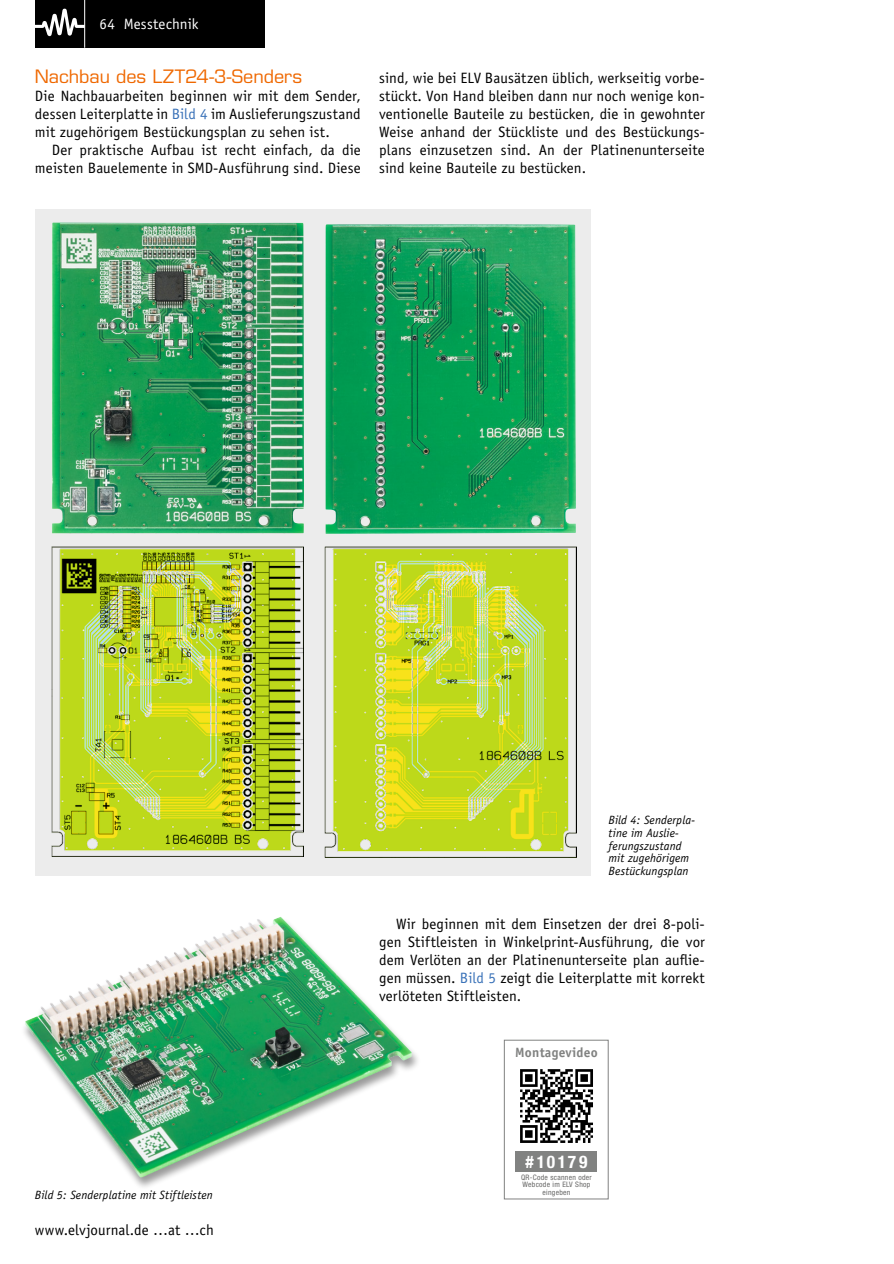
<style>
.page{position:relative;width:894px;height:1264px;background:#fff}
.page>*{position:absolute;margin:0;border:0;box-sizing:border-box;transform-origin:0 0}
.Subhead_5{font:18px "Eurostile";color:#ef6800}
.Artikelheadline_schw{font:700 condensed 17.4px "Helvetica Neue LT";letter-spacing:.13em;color:#fff}
.Fließtext_Neue_Zeile{font:15px/18px "Officina Sans";letter-spacing:.005em;color:#000;text-align:justify}
.Fließtext_Neuer_Absa{font:15px/18px "Officina Sans";letter-spacing:.005em;color:#000;text-align:justify}
.t1{font:15px "Officina Sans";letter-spacing:.01em;color:#fff}
.Projektname{font:700 13.5px "Officina Sans";letter-spacing:.02em;color:#818281}
.Bildunterschrift{font:italic 12px/12.8px "Officina Sans";letter-spacing:.01em;color:#000}
.PM_leitet_ein{font:condensed 7.5px/7.5px "Helvetica Neue LT";letter-spacing:.04em;color:#686867;text-align:center}
.s1{color:#3a72b8}
</style>
<div class="page">
<div style="left:35px;top:1px;width:230px;height:47px;background:#000"></div>
<hr style="left:84px;top:1px;width:1px;height:47px;background:#fff">
<svg style="left:35px;top:8px;width:50px;height:29px"></svg>
<div style="left:35px;top:209px;width:555px;height:666px;background:#ececec"></div>
<img style="left:52px;top:223px;width:252px;height:310px">
<img style="left:326px;top:224px;width:250px;height:310px">
<div style="left:504px;top:1039px;width:104px;height:160px;background:#fff;border:1px solid #818281"></div>
<img style="left:520px;top:1069px;width:73px;height:74px">
<div style="left:516px;top:1150px;width:81px;height:21px;background:#818281"></div>
<img style="left:51px;top:546px;width:252px;height:310px">
<img style="left:324px;top:546px;width:253px;height:311px">
<div style="left:20px;top:916px;width:401px;height:274px;background:#000;opacity:.4"></div>
<img style="left:40px;top:917px;width:240px;height:94px">
<p class="t1" style="left:100px;top:15px;width:100px">64 Messtechnik</p>
<p class="Subhead_5" style="left:35px;top:65px;width:269px">Nachbau des LZT24-3-Senders</p>
<p class="Fließtext_Neuer_Absa" style="left:35px;top:87px;width:327px">Die Nachbauarbeiten beginnen wir mit dem Sender, dessen Leiterplatte in <span class="s1">Bild 4</span> im Auslieferungszustand mit zugehörigem Bestückungsplan zu sehen ist.</p>
<p class="Fließtext_Neue_Zeile" style="left:35px;top:141px;width:327px;text-align:right">Der praktische Aufbau ist recht einfach, da die meisten Bauelemente in SMD-Ausführung sind. Diese</p>
<p class="Fließtext_Neue_Zeile" style="left:379px;top:69px;width:327px">sind, wie bei ELV Bausätzen üblich, werkseitig vorbe&shy;stückt. Von Hand bleiben dann nur noch wenige kon&shy;ventionelle Bauteile zu bestücken, die in gewohnter Weise anhand der Stückliste und des Bestückungs&shy;plans einzusetzen sind. An der Platinenunterseite sind keine Bauteile zu bestücken.</p>
<p class="Bildunterschrift" style="left:35px;top:1188px;width:179px">Bild 5: Senderplatine mit Stiftleisten</p>
<p class="Fließtext_Neue_Zeile" style="left:35px;top:1221px;width:180px">www.elvjournal.de …at …ch</p>
<p class="Bildunterschrift" style="left:608px;top:813px;width:88px">Bild 4: Senderpla&shy;tine im Auslie&shy;ferungszustand mit zugehörigem<br>Bestückungsplan</p>
<p class="Fließtext_Neue_Zeile" style="left:379px;top:915px;width:327px;text-indent:17px">Wir beginnen mit dem Einsetzen der drei 8-poli&shy;gen Stiftleisten in Winkelprint-Ausführung, die vor dem Verlöten an der Platinenunterseite plan auflie&shy;gen müssen. <span class="s1">Bild 5</span> zeigt die Leiterplatte mit korrekt verlöteten Stiftleisten.</p>
<p class="Projektname" style="left:515px;top:1043px;width:84px">Montagevideo</p>
<p class="Artikelheadline_schw" style="left:525px;top:1151px;width:64px">#10179</p>
<p class="PM_leitet_ein" style="left:521px;top:1173px;width:72px">QR-Code scannen oder<br>Webcode im ELV Shop eingeben</p>
</div>
